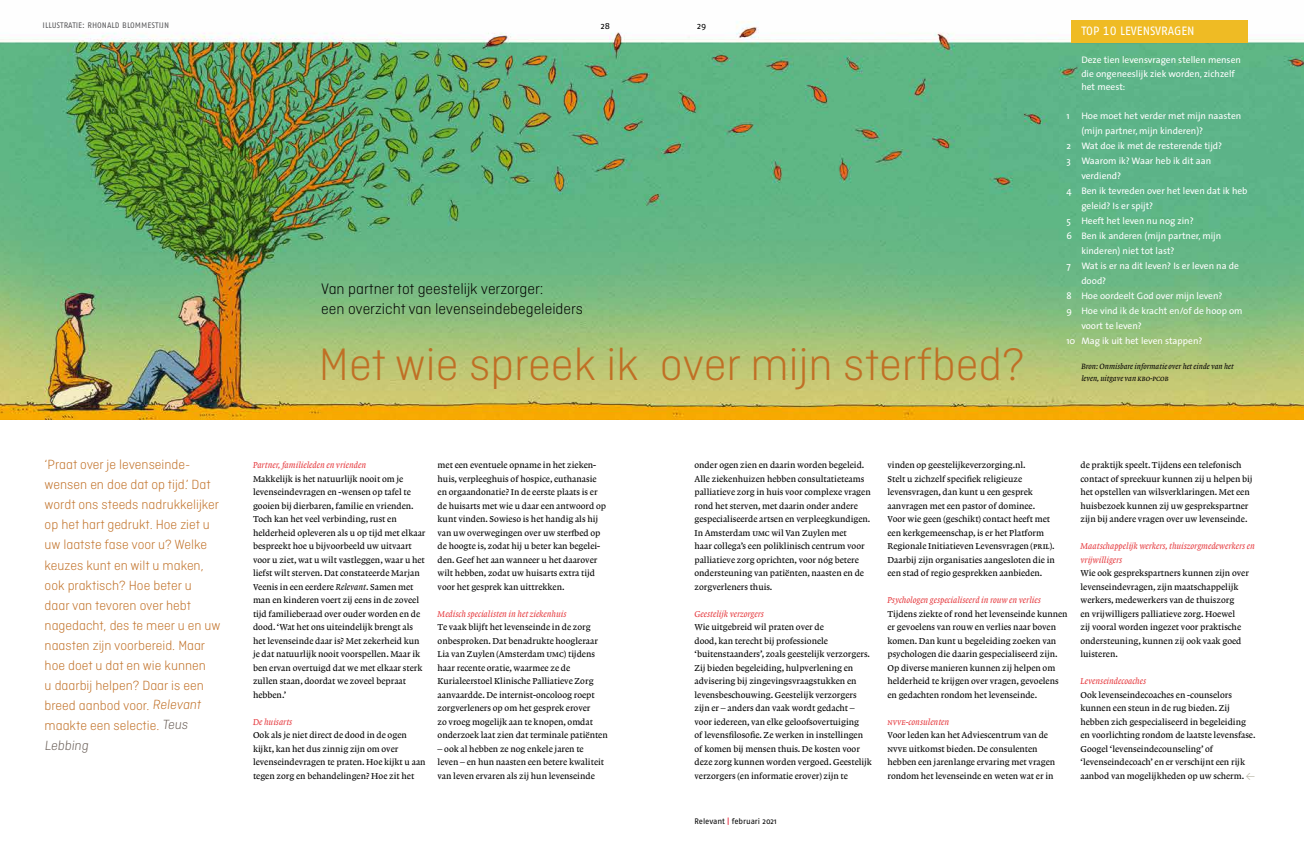
<style>
.page{position:relative;width:1304px;height:842px;background:#fff}
.page>*{position:absolute;margin:0;border:0;box-sizing:border-box;transform-origin:0 0}
.t1{font:300 48px "Ciutadella";color:#c06f25}
.t2{font:300 16px/20px "Ciutadella";color:#000}
.t3{font:300 14px/20px "Ciutadella";color:#c06f25}
.t4{font:12px "Fago No";color:#fff}
.t5{font:9.5px/13.5px "The Sans";color:#fff}
.t6{font:9px/13.5px "Lexicon No 1 Roman A";color:#000}
.t7{font:9px/13.5px "Lexicon No 1 Italic A";color:#e5373c}
.t8{font:9px "Fago No";color:#000}
.t9{font:8px/12px "Lexicon No 1 Italic A";color:#000}
.t10{font:8px "Fago No Regular Lf Caps";color:#58585a}
.t11{font:8px "Fago No";letter-spacing:-.005em;color:#000}
.s1{font-family:"Fago No Regular Tf"}
.s2{font-family:"Lexicon No 1 Italic A Exp"}
.s3{color:#695e57}
.s4{font-family:"Lexicon No 1 Roman A Exp"}
.s5{font-family:"Lexicon No 1 Italic A"}
.s6{color:#e2001a}
.s7{font-family:"The Sans Expert";color:#bcbaab}
</style>
<div class="page">
<img style="left:0;top:21px;width:1304px;height:399px">
<div style="left:1071px;top:20px;width:177px;height:23px;background:#efbb24"></div>
<p class="t10" style="left:43px;top:21px;width:128px">ILLUSTRATIE: RHONALD BLOMMESTIJN</p>
<p class="t8" style="left:601px;top:21px;width:11px">28</p>
<p class="t8" style="left:697px;top:21px;width:11px">29</p>
<h2 class="t2" style="left:321px;top:279px;width:263px">Van partner tot geestelijk verzorger:<br>een overzicht van levenseindebegeleiders</h2>
<h1 class="t1" style="left:319px;top:338px;width:707px">Met wie spreek ik over mijn sterfbed?</h1>
<h3 class="t4" style="left:1081px;top:24px;width:115px">TOP <span class="s1">10</span> LEVENSVRAGEN</h3>
<p class="t5" style="left:1081px;top:53px;width:161px">Deze tien levensvragen stellen mensen die ongeneeslijk ziek worden, zichzelf het meest:</p>
<p class="t5" style="left:1066px;top:108px;width:176px">1 Hoe moet het verder met mijn naasten</p>
<p class="t5" style="left:1081px;top:123px;width:123px">(mijn partner, mijn kinderen)?</p>
<p class="t5" style="left:1066px;top:138px;width:157px">2 Wat doe ik met de resterende tijd?</p>
<p class="t5" style="left:1066px;top:153px;width:146px">3 Waarom ik? Waar heb ik dit aan</p>
<p class="t5" style="left:1081px;top:168px;width:41px">verdiend?</p>
<p class="t5" style="left:1066px;top:183px;width:183px">4 Ben ik tevreden over het leven dat ik heb</p>
<p class="t5" style="left:1081px;top:198px;width:73px">geleid? Is er spijt?</p>
<p class="t5" style="left:1066px;top:213px;width:129px">5 Heeft het leven nu nog zin?</p>
<p class="t5" style="left:1066px;top:228px;width:156px">6 Ben ik anderen (mijn partner, mijn</p>
<p class="t5" style="left:1081px;top:243px;width:95px">kinderen) niet tot last?</p>
<p class="t5" style="left:1066px;top:258px;width:174px">7 Wat is er na dit leven? Is er leven na de</p>
<p class="t5" style="left:1081px;top:273px;width:26px">dood?</p>
<p class="t5" style="left:1066px;top:288px;width:158px">8 Hoe oordeelt God over mijn leven?</p>
<p class="t5" style="left:1066px;top:303px;width:178px">9 Hoe vind ik de kracht en/of de hoop om</p>
<p class="t5" style="left:1081px;top:318px;width:62px">voort te leven?</p>
<p class="t5" style="left:1066px;top:333px;width:138px">10 Mag ik uit het leven stappen?</p>
<p class="t9" style="left:1081px;top:360px;width:154px">Bron: Onmisbare informatie over het einde van het leven, uitgave van <span class="s2">kbo-pcob</span></p>
<p class="t3" style="left:45px;top:455px;width:177px">‘Praat over je levenseinde&shy;wensen en doe dat op tijd.’ Dat wordt ons steeds nadrukkelijker op het hart gedrukt. Hoe ziet u uw laatste fase voor u? Welke keuzes kunt en wilt u maken, ook praktisch? Hoe beter u<br>daar van tevoren over hebt nagedacht, des te meer u en uw naasten zijn voorbereid. Maar hoe doet u dat en wie kunnen<br>u daarbij helpen? Daar is een breed aanbod voor. Relevant maakte een selectie. <span class="s3">Teus<br>Lebbing</span></p>
<p class="t6" style="left:694px;top:458px;width:178px">onder ogen zien en daarin worden begeleid.<br>Alle ziekenhuizen hebben consultatieteams palliatieve zorg in huis voor complexe vragen rond het sterven, met daarin onder andere gespecialiseerde artsen en verpleegkundigen.<br>In Amsterdam <span class="s4">umc</span> wil Van Zuylen met<br>haar collega’s een poliklinisch centrum voor palliatieve zorg oprichten, voor nóg betere ondersteuning van patiënten, naasten en de zorgverleners thuis.</p>
<p class="t7" style="left:253px;top:458px;width:115px">Partner, familieleden en vrienden</p>
<p class="t6" style="left:253px;top:472px;width:174px">Makkelijk is het natuurlijk nooit om je levenseindevragen en -wensen op tafel te gooien bij dierbaren, familie en vrienden.<br>Toch kan het veel verbinding, rust en helderheid opleveren als u op tijd met elkaar bespreekt hoe u bijvoorbeeld uw uitvaart voor u ziet, wat u wilt vastleggen, waar u het liefst wilt sterven. Dat constateerde Marjan Veenis in een eerdere <span class="s5">Relevant</span>. Samen met man en kinderen voert zij eens in de zoveel tijd familieberaad over ouder worden en de dood. ‘Wat het ons uiteindelijk brengt als het levenseinde daar is? Met zekerheid kun je dat natuurlijk nooit voorspellen. Maar ik ben ervan overtuigd dat we met elkaar sterk zullen staan, doordat we zoveel bepraat hebben.’</p>
<p class="t7" style="left:253px;top:715px;width:41px">De huisarts</p>
<p class="t6" style="left:253px;top:728px;width:174px">Ook als je niet direct de dood in de ogen kijkt, kan het dus zinnig zijn om over levenseindevragen te praten. Hoe kijkt u aan tegen zorg en behandelingen? Hoe zit het</p>
<p class="t6" style="left:438px;top:458px;width:170px">met een eventuele opname in het zieken&shy;huis, verpleeghuis of hospice, euthanasie en orgaandonatie? In de eerste plaats is er de huisarts met wie u daar een antwoord op kunt vinden. Sowieso is het handig als hij van uw overwegingen over uw sterfbed op de hoogte is, zodat hij u beter kan begelei&shy;den. Geef het aan wanneer u het daarover wilt hebben, zodat uw huisarts extra tijd voor het gesprek kan uittrekken.</p>
<p class="t7" style="left:438px;top:607px;width:130px">Medisch specialisten in het ziekenhuis</p>
<p class="t6" style="left:438px;top:620px;width:172px">Te vaak blijft het levenseinde in de zorg onbesproken. Dat benadrukte hoogleraar Lia van Zuylen (Amsterdam <span class="s4">umc</span>) tijdens haar recente oratie, waarmee ze de Kurialeerstoel Klinische Palliatieve Zorg aanvaardde. De internist-oncoloog roept zorgverleners op om het gesprek erover<br>zo vroeg mogelijk aan te knopen, omdat onderzoek laat zien dat terminale patiënten</p>
<p class="t6" style="left:438px;top:742px;width:168px">– ook al hebben ze nog enkele jaren te leven – en hun naasten een betere kwaliteit van leven ervaren als zij hun levenseinde</p>
<p class="t7" style="left:694px;top:607px;width:71px">Geestelijk verzorgers</p>
<p class="t6" style="left:694px;top:620px;width:179px">Wie uitgebreid wil praten over de<br>dood, kan terecht bij professionele ‘buitenstaanders’, zoals geestelijk verzorgers.<br>Zij bieden begeleiding, hulpverlening en advisering bij zingevingsvraagstukken en levensbeschouwing. Geestelijk verzorgers zijn er – anders dan vaak wordt gedacht – voor iedereen, van elke geloofsovertuiging<br>of levensfilosofie. Ze werken in instellingen of komen bij mensen thuis. De kosten voor deze zorg kunnen worden vergoed. Geestelijk verzorgers (en informatie erover) zijn te</p>
<p class="t11" style="left:694px;top:817px;width:84px">Relevant <span class="s6">|</span> februari 2021</p>
<p class="t6" style="left:887px;top:458px;width:169px">vinden op geestelijkeverzorging.nl.<br>Stelt u zichzelf specifiek religieuze levensvragen, dan kunt u een gesprek aanvragen met een pastor of dominee.<br>Voor wie geen (geschikt) contact heeft met een kerkgemeenschap, is er het Platform Regionale Initiatieven Levensvragen (<span class="s4">pril</span>).<br>Daarbij zijn organisaties aangesloten die in een stad of regio gesprekken aanbieden.</p>
<p class="t7" style="left:887px;top:593px;width:155px">Psychologen gespecialiseerd in rouw en verlies</p>
<p class="t6" style="left:887px;top:607px;width:182px">Tijdens ziekte of rond het levenseinde kunnen er gevoelens van rouw en verlies naar boven komen. Dan kunt u begeleiding zoeken van psychologen die daarin gespecialiseerd zijn.<br>Op diverse manieren kunnen zij helpen om helderheid te krijgen over vragen, gevoelens en gedachten rondom het levenseinde.</p>
<p class="t7" style="left:887px;top:715px;width:63px"><span class="s2">nvve</span>-consulenten</p>
<p class="t6" style="left:887px;top:728px;width:169px">Voor leden kan het Adviescentrum van de <span class="s4">nvve</span> uitkomst bieden. De consulenten hebben een jarenlange ervaring met vragen rondom het levenseinde en weten wat er in</p>
<p class="t6" style="left:1080px;top:458px;width:174px">de praktijk speelt. Tijdens een telefonisch contact of spreekuur kunnen zij u helpen bij het opstellen van wilsverklaringen. Met een huisbezoek kunnen zij uw gesprekspartner zijn bij andere vragen over uw levenseinde.</p>
<p class="t7" style="left:1080px;top:539px;width:176px">Maatschappelijk werkers, thuiszorgmedewerkers en vrijwilligers</p>
<p class="t6" style="left:1080px;top:566px;width:170px">Wie ook gesprekspartners kunnen zijn over levenseindevragen, zijn maatschappelijk werkers, medewerkers van de thuiszorg<br>en vrijwilligers palliatieve zorg. Hoewel<br>zij vooral worden ingezet voor praktische ondersteuning, kunnen zij ook vaak goed luisteren.</p>
<p class="t7" style="left:1080px;top:674px;width:67px">Levenseindecoaches</p>
<p class="t6" style="left:1080px;top:688px;width:177px">Ook levenseindecoaches en -counselors kunnen een steun in de rug bieden. Zij hebben zich gespecialiseerd in begeleiding en voorlichting rondom de laatste levensfase.<br>Googel ‘levenseindecounseling’ of ‘levenseindecoach’ en er verschijnt een rijk aanbod van mogelijkheden op uw scherm. <span class="s7">Z</span></p>
</div>
